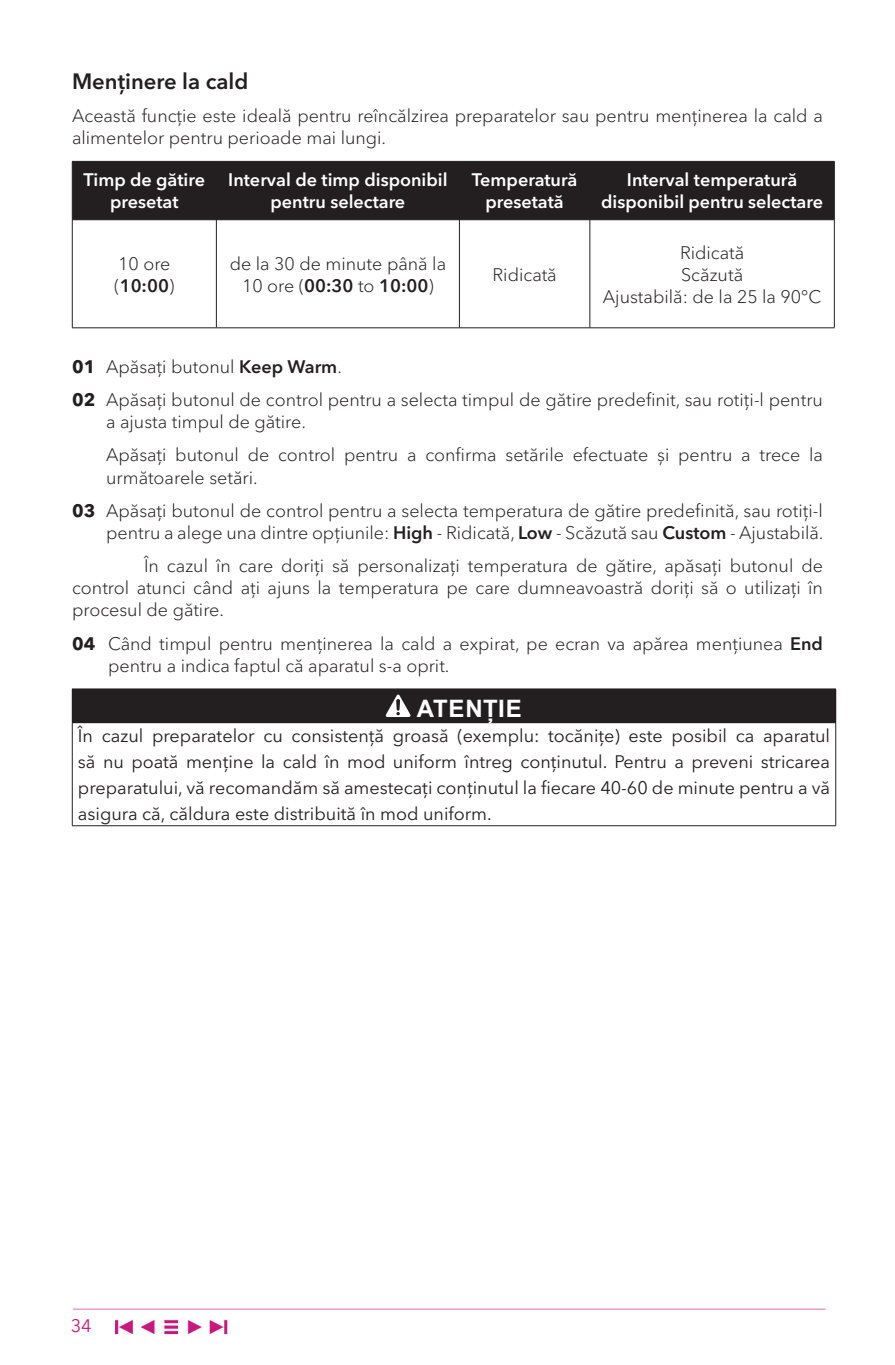
<style>
.page{position:relative;width:895px;height:1365px;background:#fff}
.page>*{position:absolute;margin:0;border:0;box-sizing:border-box;transform-origin:0 0}
.t1{font:700 24px "Arial";letter-spacing:.025em;color:#fff}
.t2{font:600 22px "Avenir Next LT Pro";color:#231f20}
.t3{font:300 18px/22px "Avenir Next LT Pro";color:#231f20}
.t4{font:18px/26px "Avenir Next LT Pro";color:#231f20;text-align:justify}
.t5{font:600 18px/22px "Avenir Next LT Pro";color:#fff;text-align:center}
.t6{font:18px "Avenir Next LT Pro";color:#c6197b}
.s1{font-weight:600}
.s2{font-weight:700}
</style>
<div class="page">
<img style="left:72px;top:1308px;width:754px;height:27px">
<div style="left:73px;top:162px;width:761px;height:57px;background:#231f20"></div>
<hr style="left:72px;top:161px;width:144px;height:1px;background:#231f20">
<hr style="left:72px;top:162px;width:1px;height:57px;background:#231f20">
<hr style="left:216px;top:161px;width:243px;height:1px;background:#231f20">
<hr style="left:216px;top:162px;width:1px;height:57px;background:#231f20">
<hr style="left:459px;top:161px;width:131px;height:1px;background:#231f20">
<hr style="left:459px;top:162px;width:1px;height:57px;background:#231f20">
<hr style="left:590px;top:161px;width:244px;height:1px;background:#231f20">
<hr style="left:589px;top:162px;width:1px;height:57px;background:#231f20">
<hr style="left:834px;top:162px;width:1px;height:57px;background:#231f20">
<hr style="left:72px;top:219px;width:144px;height:1px;background:#231f20">
<hr style="left:72px;top:220px;width:1px;height:107px;background:#231f20">
<hr style="left:216px;top:219px;width:243px;height:1px;background:#231f20">
<hr style="left:216px;top:220px;width:1px;height:107px;background:#231f20">
<hr style="left:459px;top:219px;width:131px;height:1px;background:#231f20">
<hr style="left:459px;top:220px;width:1px;height:107px;background:#231f20">
<hr style="left:590px;top:219px;width:244px;height:1px;background:#231f20">
<hr style="left:589px;top:220px;width:1px;height:107px;background:#231f20">
<hr style="left:834px;top:220px;width:1px;height:107px;background:#231f20">
<hr style="left:72px;top:327px;width:144px;height:1px;background:#231f20">
<hr style="left:216px;top:327px;width:243px;height:1px;background:#231f20">
<hr style="left:459px;top:327px;width:131px;height:1px;background:#231f20">
<hr style="left:590px;top:327px;width:244px;height:1px;background:#231f20">
<div style="left:72px;top:688px;width:763px;height:34px;background:#231f20"></div>
<hr style="left:72px;top:688px;width:764px;height:1px;background:#231f20">
<hr style="left:835px;top:689px;width:1px;height:33px;background:#231f20">
<hr style="left:72px;top:722px;width:764px;height:1px;background:#231f20">
<hr style="left:72px;top:722px;width:1px;height:103px;background:#231f20">
<hr style="left:835px;top:722px;width:1px;height:103px;background:#231f20">
<hr style="left:72px;top:825px;width:764px;height:1px;background:#231f20">
<svg style="left:385px;top:694px;width:26px;height:23px"></svg>
<p class="t2" style="left:72px;top:68px;width:178px">Menținere la cald</p>
<p class="t3" style="left:72px;top:105px;width:752px">Această funcție este ideală pentru reîncălzirea preparatelor sau pentru menținerea la cald a alimentelor pentru perioade mai lungi.</p>
<p class="t5" style="left:84px;top:169px;width:123px">Timp de gătire presetat</p>
<p class="t5" style="left:228px;top:169px;width:221px">Interval de timp disponibil pentru selectare</p>
<p class="t5" style="left:472px;top:169px;width:107px">Temperatură presetată</p>
<p class="t5" style="left:601px;top:169px;width:223px">Interval temperatură disponibil pentru selectare</p>
<p class="t3" style="left:114px;top:252px;width:62px">10 ore (<span class="s1">10:00</span>)</p>
<p class="t3" style="left:230px;top:252px;width:218px;text-align:center">de la 30 de minute până la<br>10 ore (<span class="s1">00:30</span> to <span class="s1">10:00</span>)</p>
<p class="t3" style="left:492px;top:263px;width:66px">Ridicată</p>
<p class="t3" style="left:603px;top:241px;width:220px;text-align:center">Ridicată<br>Scăzută<br>Ajustabilă: de la 25 la 90°C</p>
<p class="t3" style="left:72px;top:350px;width:752px;line-height:33.4px"><span class="s2">01</span> Apăsați butonul <span class="s1">Keep Warm</span>.<br><span class="s2">02</span> Apăsați butonul de control pentru a selecta timpul de gătire predefinit, sau rotiți-l pentru</p>
<p class="t3" style="left:106px;top:405px;width:718px;line-height:33.4px">a ajusta timpul de gătire.<br>Apăsați butonul de control pentru a confirma setările efectuate și pentru a trece la</p>
<p class="t3" style="left:72px;top:460px;width:752px;line-height:33.4px;text-indent:34px">următoarele setări.<br><span class="s2">03</span> Apăsați butonul de control pentru a selecta temperatura de gătire predefinită, sau rotiți-l</p>
<p class="t3" style="left:106px;top:516px;width:719px;line-height:33.4px;text-align:right">pentru a alege una dintre opțiunile: <span class="s1">High</span> - Ridicată, <span class="s1">Low</span> - Scăzută sau <span class="s1">Custom</span> - Ajustabilă.<br>În cazul în care doriți să personalizați temperatura de gătire, apăsați butonul de</p>
<p class="t3" style="left:72px;top:577px;width:752px">control atunci când ați ajuns la temperatura pe care dumneavoastră doriți să o utilizați în procesul de gătire.</p>
<p class="t3" style="left:108px;top:632px;width:716px;text-indent:-36px"><span class="s2">04</span> Când timpul pentru menținerea la cald a expirat, pe ecran va apărea mențiunea <span class="s1">End </span>pentru a indica faptul că aparatul s-a oprit.</p>
<h1 class="t1" style="left:417px;top:691px;width:107px">ATENȚIE</h1>
<p class="t4" style="left:78px;top:722px;width:753px">În cazul preparatelor cu consistență groasă (exemplu: tocănițe) este posibil ca aparatul să nu poată menține la cald în mod uniform întreg conținutul. Pentru a preveni stricarea preparatului, vă recomandăm să amestecați conținutul la fiecare 40-60 de minute pentru a vă asigura că, căldura este distribuită în mod uniform.</p>
<p class="t6" style="left:71px;top:1314px;width:22px">34</p>
</div>
